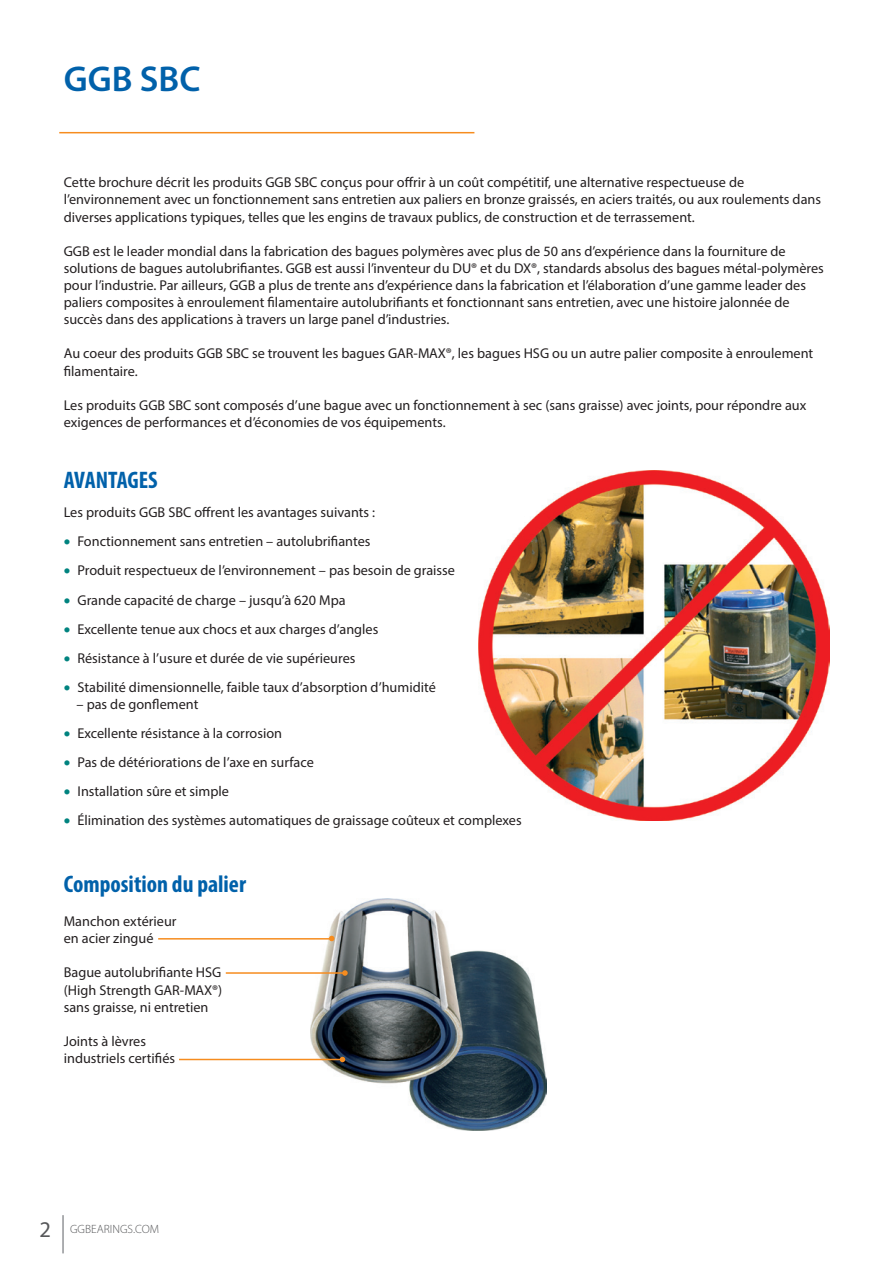
<style>
.page{position:relative;width:893px;height:1263px;background:#fff}
.page>*{position:absolute;margin:0;border:0;box-sizing:border-box;transform-origin:0 0}
.t1{font:600 36px "Myriad Pro";color:#0161aa}
.t2{font:700 condensed 24px "Myriad Pro";color:#0161aa}
.Copy_Myriad_10_12{font:22.5px "Myriad Pro";color:#57585a}
.t3{font:14.25px/17.1px "Myriad Pro";color:#231f20}
.Copy_Myriad_10_12-2{font:300 12px "Myriad Pro";color:#57585a}
.s1{color:#00837f}
</style>
<div class="page">
<img style="left:479px;top:470px;width:351px;height:350px">
<hr style="left:59px;top:132px;width:415px;height:1px;background:#f68c1f">
<img style="left:310px;top:898px;width:237px;height:232px">
<hr style="left:158px;top:938px;width:175px;height:1px;background:#f68c1f">
<hr style="left:226px;top:972px;width:120px;height:2px;background:#f68c1f">
<hr style="left:179px;top:1059px;width:165px;height:1px;background:#f68c1f">
<svg style="left:329px;top:936px;width:5px;height:5px"></svg>
<svg style="left:342px;top:970px;width:6px;height:6px"></svg>
<svg style="left:340px;top:1057px;width:5px;height:5px"></svg>
<hr style="left:62px;top:1215px;width:2px;height:38px;background:#939598">
<p class="t1" style="left:64px;top:56px;width:138px">GGB SBC</p>
<p class="t3" style="left:64px;top:174px;width:682px">Cette brochure décrit les produits GGB SBC conçus pour offrir à un coût compétitif, une alternative respectueuse de</p>
<p class="t3" style="left:64px;top:191px;width:759px">l’environnement avec un fonctionnement sans entretien aux paliers en bronze graissés, en aciers traités, ou aux roulements dans</p>
<p class="t3" style="left:64px;top:208px;width:632px">diverses applications typiques, telles que les engins de travaux publics, de construction et de terrassement.</p>
<p class="t3" style="left:64px;top:242px;width:723px">GGB est le leader mondial dans la fabrication des bagues polymères avec plus de 50 ans d’expérience dans la fourniture de</p>
<p class="t3" style="left:64px;top:259px;width:762px">solutions de bagues autolubrifiantes. GGB est aussi l’inventeur du DU® et du DX®, standards absolus des bagues métal-polymères pour l’industrie. Par ailleurs, GGB a plus de trente ans d’expérience dans la fabrication et l’élaboration d’une gamme leader des paliers composites à enroulement filamentaire autolubrifiants et fonctionnant sans entretien, avec une histoire jalonnée de succès dans des applications à travers un large panel d’industries.</p>
<p class="t3" style="left:64px;top:345px;width:751px">Au coeur des produits GGB SBC se trouvent les bagues GAR-MAX®, les bagues HSG ou un autre palier composite à enroulement</p>
<p class="t3" style="left:64px;top:362px;width:75px">filamentaire.</p>
<p class="t3" style="left:64px;top:396px;width:744px">Les produits GGB SBC sont composés d’une bague avec un fonctionnement à sec (sans graisse) avec joints, pour répondre aux</p>
<p class="t3" style="left:64px;top:413px;width:383px">exigences de performances et d’économies de vos équipements.</p>
<p class="t2" style="left:64px;top:465px;width:95px">AVANTAGES</p>
<p class="t3" style="left:64px;top:504px;width:313px">Les produits GGB SBC offrent les avantages suivants :</p>
<p class="t3" style="left:64px;top:533px;width:308px"><span class="s1">•</span> Fonctionnement sans entretien – autolubrifiantes</p>
<p class="t3" style="left:64px;top:562px;width:393px"><span class="s1">•</span> Produit respectueux de l’environnement – pas besoin de graisse</p>
<p class="t3" style="left:64px;top:591px;width:284px"><span class="s1">•</span> Grande capacité de charge – jusqu’à 620 Mpa</p>
<p class="t3" style="left:64px;top:620px;width:316px"><span class="s1">•</span> Excellente tenue aux chocs et aux charges d’angles</p>
<p class="t3" style="left:64px;top:649px;width:293px"><span class="s1">•</span> Résistance à l’usure et durée de vie supérieures</p>
<p class="t3" style="left:64px;top:678px;width:374px"><span class="s1">•</span> Stabilité dimensionnelle, faible taux d’absorption d’humidité</p>
<p class="t3" style="left:77px;top:695px;width:123px">– pas de gonflement</p>
<p class="t3" style="left:64px;top:724px;width:220px"><span class="s1">•</span> Excellente résistance à la corrosion</p>
<p class="t3" style="left:64px;top:754px;width:252px"><span class="s1">•</span> Pas de détériorations de l’axe en surface</p>
<p class="t3" style="left:64px;top:783px;width:167px"><span class="s1">•</span> Installation sûre et simple</p>
<p class="t3" style="left:64px;top:812px;width:459px"><span class="s1">•</span> Élimination des systèmes automatiques de graissage coûteux et complexes</p>
<p class="t2" style="left:64px;top:869px;width:184px">Composition du palier</p>
<p class="t3" style="left:64px;top:912px;width:114px">Manchon extérieur</p>
<p class="t3" style="left:64px;top:930px;width:91px">en acier zingué</p>
<p class="t3" style="left:64px;top:964px;width:159px">Bague autolubrifiante HSG</p>
<p class="t3" style="left:64px;top:981px;width:160px">(High Strength GAR-MAX®) sans graisse, ni entretien</p>
<p class="t3" style="left:64px;top:1032px;width:84px">Joints à lèvres</p>
<p class="t3" style="left:64px;top:1049px;width:113px">industriels certifiés</p>
<p class="Copy_Myriad_10_12" style="left:40px;top:1216px;width:13px">2</p>
<p class="Copy_Myriad_10_12-2" style="left:70px;top:1222px;width:91px">GGBEARINGS.COM</p>
</div>
